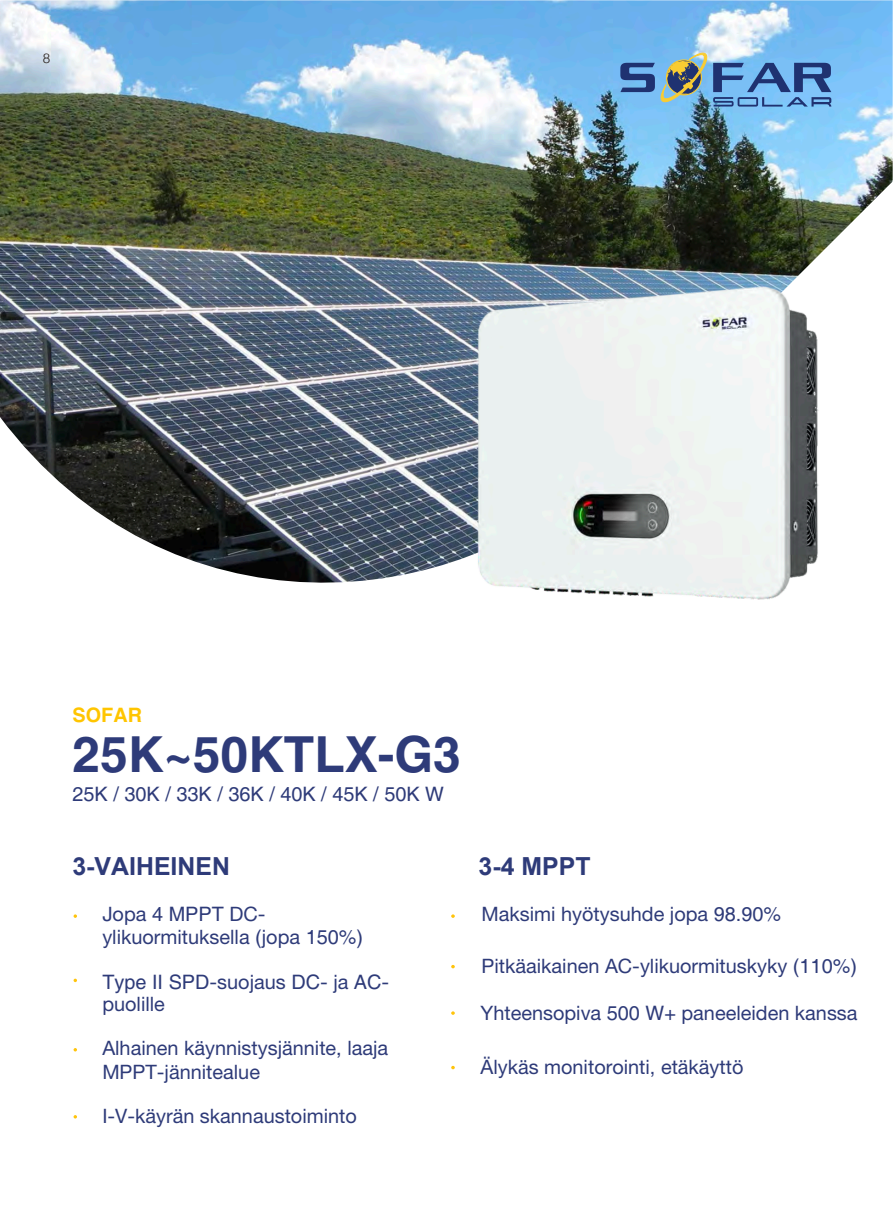
<style>
.page{position:relative;width:893px;height:1212px;background:#fff}
.page>*{position:absolute;margin:0;border:0;box-sizing:border-box;transform-origin:0 0}
.t1{font:700 49.8px "Helvetica";color:#2e3b79}
.t2{font:700 24.9px "Arial";color:#2e3b79}
.t3{font:19.95px/22.5px "Helvetica Neue LT Std";color:#2e3b79}
.t4{font:19.95px "Helvetica";color:#2e3b79}
.t5{font:700 19.95px "Helvetica";color:#ffc500}
.t6{font:300 13.5px "Helvetica";color:#231916}
.s1{font-family:"Helvetica"}
.s2{font-family:"Helvetica Neue LT Std"}
</style>
<div class="page">
<img style="left:0;top:0;width:893px;height:583px">
<img style="left:466px;top:278px;width:369px;height:322px">
<svg style="left:661px;top:53px;width:46px;height:49px"></svg>
<svg style="left:620px;top:63px;width:35px;height:29px"></svg>
<svg style="left:713px;top:63px;width:118px;height:44px"></svg>
<svg style="left:74px;top:914px;width:3px;height:4px"></svg>
<svg style="left:451px;top:914px;width:4px;height:4px"></svg>
<svg style="left:451px;top:965px;width:4px;height:3px"></svg>
<svg style="left:451px;top:1011px;width:4px;height:4px"></svg>
<svg style="left:451px;top:1066px;width:4px;height:3px"></svg>
<p class="t6" style="left:43px;top:47px;width:9px">8</p>
<p class="t5" style="left:72px;top:708px;width:71px">SOFAR</p>
<h1 class="t1" style="left:72px;top:735px;width:390px">25K~50KTLX-G3</h1>
<p class="t4" style="left:72px;top:786px;width:373px">25K / 30K / 33K / 36K / 40K / 45K / 50K W</p>
<p class="t2" style="left:72px;top:848px;width:159px">3-VAIHEINEN</p>
<p class="t3" style="left:102px;top:903px;width:262px">Jopa <span class="s1">4 MPPT</span> DC&shy;ylikuormituksella <span class="s1">(</span>jopa <span class="s1">150%)</span></p>
<p class="t4" style="left:102px;top:974px;width:288px">Type II SPD<span class="s2">-suojaus</span> DC<span class="s2">- ja</span> AC<span class="s2">-</span></p>
<p class="t3" style="left:102px;top:993px;width:64px">puolille</p>
<p class="t3" style="left:102px;top:1036px;width:287px;line-height:23.4px">Alhainen käynnistysjännite, laaja<br>MPPT-jännitealue</p>
<p class="t3" style="left:102px;top:1104px;width:256px">I-V-käyrän skannaustoiminto</p>
<p class="t2" style="left:479px;top:848px;width:113px">3-4 MPPT</p>
<p class="t3" style="left:482px;top:903px;width:301px">Maksimi hyötysuhde jopa <span class="s1">98.90%</span></p>
<p class="t3" style="left:482px;top:954px;width:377px">Pitkäaikainen AC-ylikuormituskyky <span class="s1">(110%)</span></p>
<p class="t3" style="left:480px;top:1001px;width:379px">Yhteensopiva <span class="s1">500 W+</span> paneeleiden kanssa</p>
<p class="t3" style="left:480px;top:1056px;width:265px">Älykäs monitorointi<span class="s1">,</span> etäkäyttö</p>
</div>
